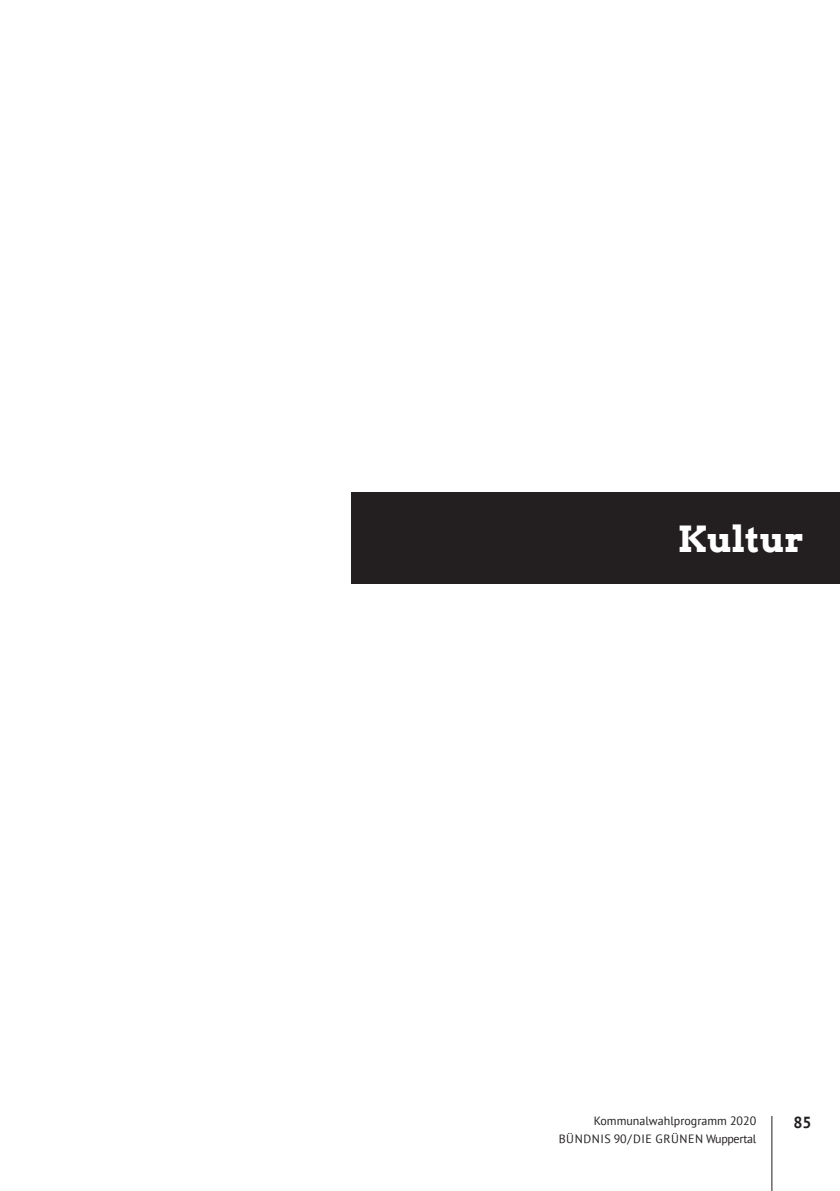
<style>
.page{position:relative;width:840px;height:1191px;background:#fff}
.page>*{position:absolute;margin:0;border:0;box-sizing:border-box;transform-origin:0 0}
.t1{font:700 36px "Arvo";color:#fff}
.t2{font:700 16px "PT Sans";color:#231f20}
.t3{font:12px "PT Sans";letter-spacing:.05em;color:#231f20}
.t4{font:12px "PT Sans";color:#231f20}
</style>
<div class="page">
<hr style="left:771px;top:1116px;width:1px;height:75px;background:#231f20">
<div style="left:351px;top:493px;width:488px;height:91px;background:#231f20"></div>
<h1 class="t1" style="left:677px;top:516px;width:127px">Kultur</h1>
<p class="t4" style="left:593px;top:1113px;width:164px">Kommunalwahlprogramm 2020</p>
<h2 class="t2" style="left:793px;top:1111px;width:20px">85</h2>
<p class="t3" style="left:558px;top:1131px;width:199px">BÜNDNIS 90/DIE GRÜNEN Wuppertal</p>
</div>
